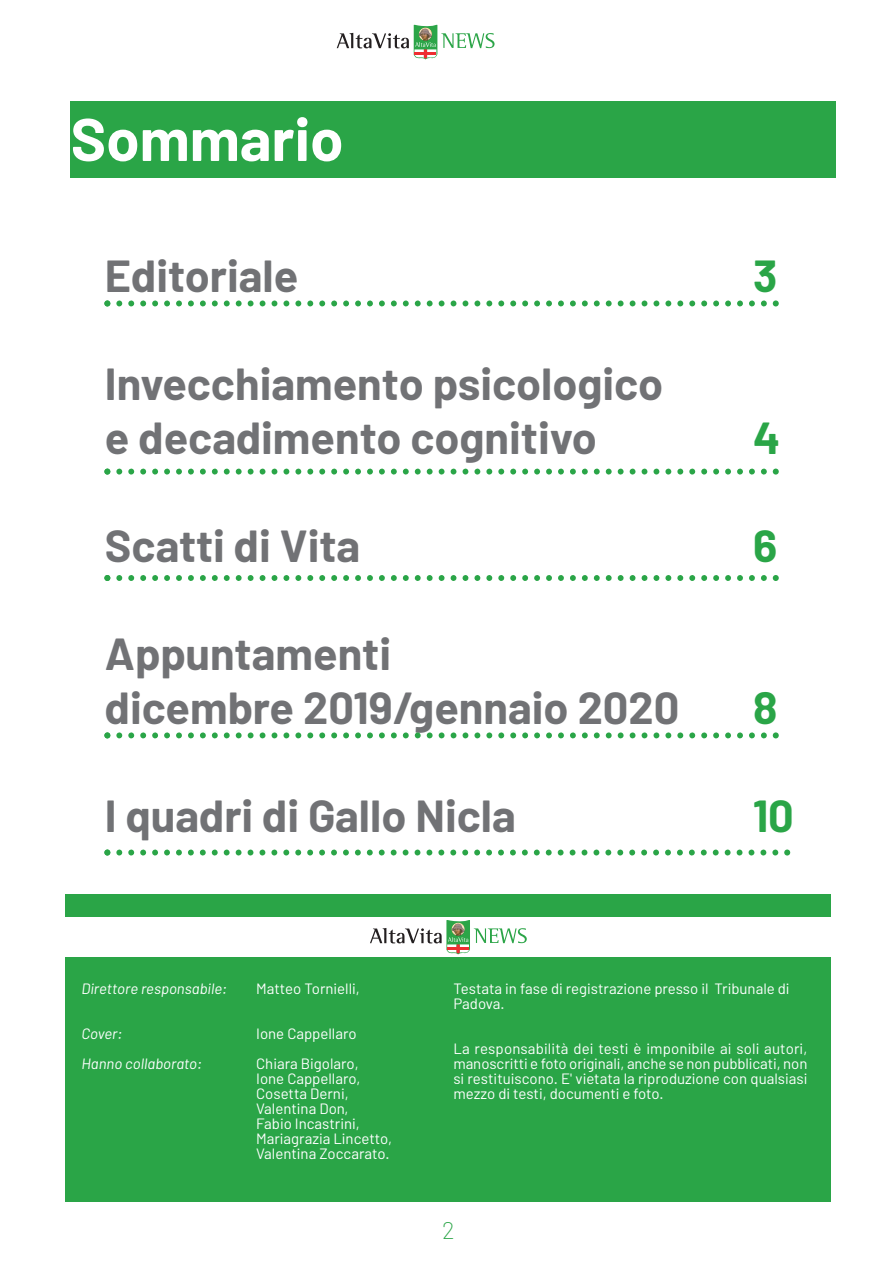
<style>
.page{position:relative;width:893px;height:1263px;background:#fff}
.page>*{position:absolute;margin:0;border:0;box-sizing:border-box;transform-origin:0 0}
.t1{font:700 60px "Barlow";color:#fff}
.t2{font:700 45px/54px "Barlow";color:#717275}
.t3{font:700 45px "Barlow";color:#2aa547}
.t4{font:200 24px "Barlow";color:#2aa547}
.t5{font:15px/15px "Barlow";color:#fff}
.t6{font:italic 15px "Barlow";color:#fff}
</style>
<div class="page">
<div style="left:71px;top:101px;width:765px;height:76px;background:#2aa547"></div>
<div style="left:66px;top:894px;width:765px;height:307px;background:#2aa547"></div>
<div style="left:66px;top:917px;width:765px;height:40px;background:#fff"></div>
<svg style="left:370px;top:920px;width:157px;height:34px"></svg>
<svg style="left:104px;top:300px;width:675px;height:6px"></svg>
<svg style="left:104px;top:469px;width:675px;height:6px"></svg>
<svg style="left:104px;top:575px;width:675px;height:6px"></svg>
<svg style="left:104px;top:732px;width:675px;height:6px"></svg>
<svg style="left:104px;top:849px;width:686px;height:6px"></svg>
<svg style="left:337px;top:25px;width:157px;height:34px"></svg>
<h1 class="t1" style="left:71px;top:113px;width:274px">Sommario</h1>
<h2 class="t2" style="left:105px;top:251px;width:195px">Editoriale</h2>
<h2 class="t3" style="left:753px;top:256px;width:26px">3</h2>
<h2 class="t2" style="left:105px;top:359px;width:560px">Invecchiamento psicologico e decadimento cognitivo</h2>
<h2 class="t3" style="left:753px;top:418px;width:29px">4</h2>
<h2 class="t2" style="left:105px;top:521px;width:257px">Scatti di Vita</h2>
<h2 class="t3" style="left:753px;top:526px;width:26px">6</h2>
<h2 class="t2" style="left:105px;top:629px;width:576px">Appuntamenti<br>dicembre 2019/gennaio 2020</h2>
<h2 class="t3" style="left:753px;top:688px;width:26px">8</h2>
<h2 class="t2" style="left:105px;top:791px;width:412px">I quadri di Gallo Nicla</h2>
<h2 class="t3" style="left:753px;top:796px;width:42px">10</h2>
<p class="t6" style="left:81px;top:982px;width:147px">Direttore responsabile:</p>
<p class="t5" style="left:256px;top:982px;width:105px">Matteo Tornielli,</p>
<p class="t6" style="left:81px;top:1027px;width:43px">Cover:</p>
<p class="t5" style="left:256px;top:1027px;width:102px">Ione Cappellaro</p>
<p class="t6" style="left:81px;top:1057px;width:122px">Hanno collaborato:</p>
<p class="t5" style="left:256px;top:1057px;width:137px">Chiara Bigolaro,<br>Ione Cappellaro,<br>Cosetta Derni,<br>Valentina Don,<br>Fabio Incastrini,<br>Mariagrazia Lincetto,<br>Valentina Zoccarato.</p>
<p class="t5" style="left:453px;top:982px;width:338px">Testata in fase di registrazione presso il Tribunale di<br>Padova.</p>
<p class="t5" style="left:453px;top:1042px;width:356px;text-align:justify">La responsabilità dei testi è imponibile ai soli autori, manoscritti e foto originali, anche se non pubblicati, non si restituiscono. E' vietata la riproduzione con qualsiasi mezzo di testi, documenti e foto.</p>
<h3 class="t4" style="left:442px;top:1219px;width:14px">2</h3>
</div>
